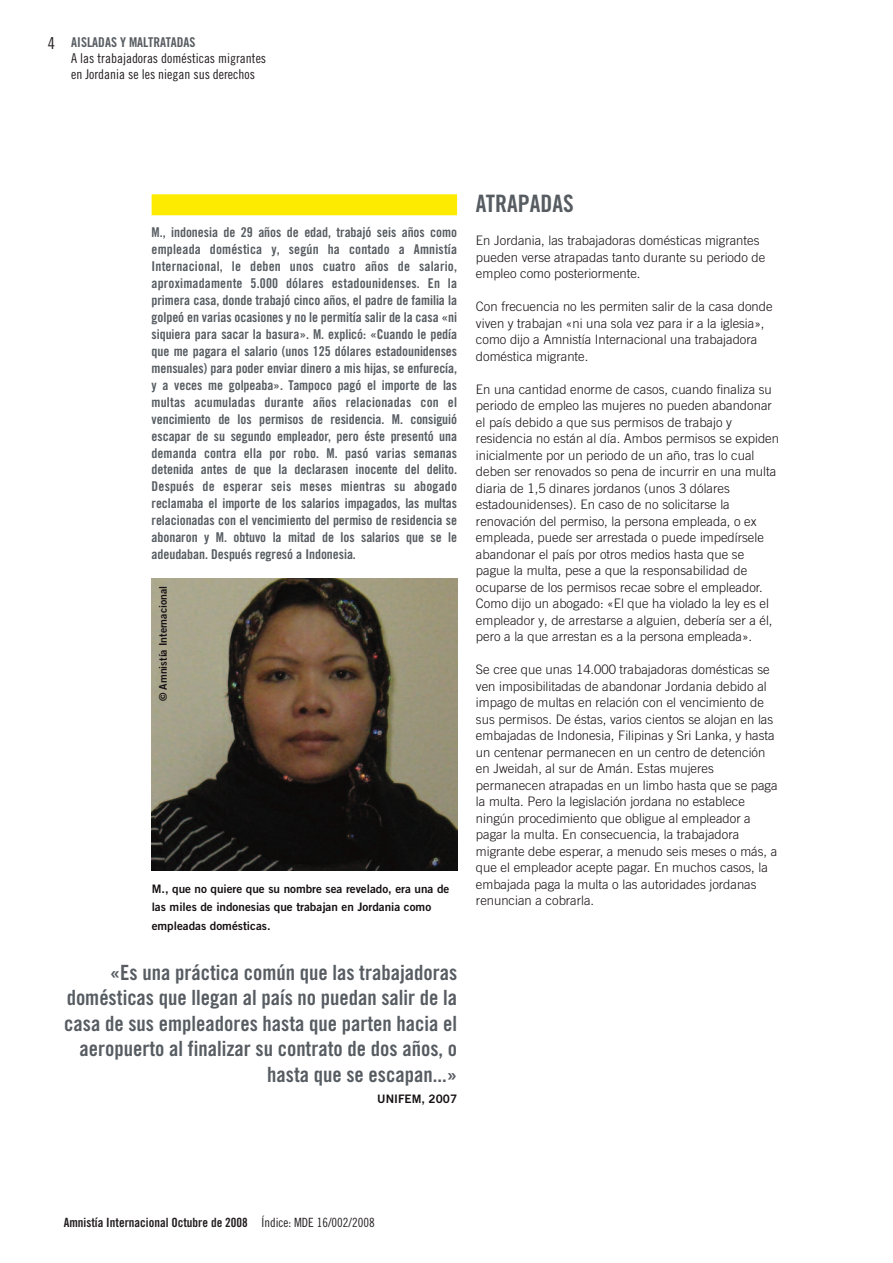
<style>
.page{position:relative;width:893px;height:1263px;background:#fff}
.page>*{position:absolute;margin:0;border:0;box-sizing:border-box;transform-origin:0 0}
.t1{font:24px "Amnesty Trade Gothic Bd Cn 20";color:#565c61}
.t2{font:21px/25.5px "Amnesty Trade Gothic Bd Cn 20";color:#565c61;text-align:right}
.t3{font:16.5px "Amnesty Trade Gothic Cn 18";color:#231f20}
.t4{font:13.5px/17px "Amnesty Trade Gothic Bd Cn 20";letter-spacing:-.005em;color:#565c61;text-align:justify}
.t5{font:13.5px/16.2px "Amnesty Trade Gothic Cn 18";color:#231f20}
.t6{font:300 13.05px/16.5px "Amnesty Trade Gothic";color:#171114}
.t7{font:12.75px "Amnesty Trade Gothic Bd Cn 20";color:#231f20}
.t8{font:11.7px/18.5px "Amnesty Trade Gothic Bd 2";color:#171114}
.t9{font:10.5px "Amnesty Trade Gothic Bd 2";color:#171114}
.s1{font-family:"Amnesty Trade Gothic Cn 18"}
</style>
<div class="page">
<img style="left:152px;top:579px;width:305px;height:291px">
<div style="left:152px;top:194px;width:305px;height:21px;background:#fdec02"></div>
<p class="t3" style="left:48px;top:33px;width:9px">4</p>
<p class="t4" style="left:71px;top:33px;width:126px">AISLADAS Y MALTRATADAS</p>
<p class="t5" style="left:71px;top:50px;width:196px">A las trabajadoras domésticas migrantes en Jordania se les niegan sus derechos</p>
<p class="t4" style="left:152px;top:224px;width:307px">M., indonesia de 29 años de edad, trabajó seis años como empleada doméstica y, según ha contado a Amnistía Internacional, le deben unos cuatro años de salario, aproximadamente 5.000 dólares estadounidenses. En la primera casa, donde trabajó cinco años, el padre de familia la golpeó en varias ocasiones y no le permitía salir de la casa «ni siquiera para sacar la basura». M. explicó: «Cuando le pedía que me pagara el salario (unos 125 dólares estadounidenses mensuales) para poder enviar dinero a mis hijas, se enfurecía, y a veces me golpeaba». Tampoco pagó el importe de las multas acumuladas durante años relacionadas con el vencimiento de los permisos de residencia. M. consiguió escapar de su segundo empleador, pero éste presentó una demanda contra ella por robo. M. pasó varias semanas detenida antes de que la declarasen inocente del delito.<br>Después de esperar seis meses mientras su abogado reclamaba el importe de los salarios impagados, las multas relacionadas con el vencimiento del permiso de residencia se abonaron y M. obtuvo la mitad de los salarios que se le adeudaban. Después regresó a Indonesia.</p>
<p class="t9" style="left:156px;top:701px;width:117px;rotate:-90deg">© Amnistía Internacional</p>
<p class="t8" style="left:152px;top:879px;width:299px">M., que no quiere que su nombre sea revelado, era una de las miles de indonesias que trabajan en Jordania como empleadas domésticas.</p>
<h2 class="t2" style="left:64px;top:959px;width:394px">«Es una práctica común que las trabajadoras domésticas que llegan al país no puedan salir de la casa de sus empleadores hasta que parten hacia el aeropuerto al finalizar su contrato de dos años, o hasta que se escapan...»</h2>
<p class="t8" style="left:377px;top:1090px;width:81px">UNIFEM, 2007</p>
<h1 class="t1" style="left:476px;top:189px;width:99px">ATRAPADAS</h1>
<p class="t6" style="left:476px;top:232px;width:291px">En Jordania, las trabajadoras domésticas migrantes pueden verse atrapadas tanto durante su periodo de empleo como posteriormente.</p>
<p class="t6" style="left:476px;top:298px;width:298px">Con frecuencia no les permiten salir de la casa donde viven y trabajan «ni una sola vez para ir a la iglesia», como dijo a Amnistía Internacional una trabajadora doméstica migrante.</p>
<p class="t6" style="left:476px;top:381px;width:305px">En una cantidad enorme de casos, cuando finaliza su periodo de empleo las mujeres no pueden abandonar el país debido a que sus permisos de trabajo y residencia no están al día. Ambos permisos se expiden inicialmente por un periodo de un año, tras lo cual deben ser renovados so pena de incurrir en una multa diaria de 1,5 dinares jordanos (unos 3 dólares estadounidenses). En caso de no solicitarse la renovación del permiso, la persona empleada, o ex empleada, puede ser arrestada o puede impedírsele abandonar el país por otros medios hasta que se pague la multa, pese a que la responsabilidad de ocuparse de los permisos recae sobre el empleador.<br>Como dijo un abogado: «El que ha violado la ley es el empleador y, de arrestarse a alguien, debería ser a él, pero a la que arrestan es a la persona empleada».</p>
<p class="t6" style="left:476px;top:661px;width:303px">Se cree que unas 14.000 trabajadoras domésticas se ven imposibilitadas de abandonar Jordania debido al impago de multas en relación con el vencimiento de sus permisos. De éstas, varios cientos se alojan en las embajadas de Indonesia, Filipinas y Sri Lanka, y hasta un centenar permanecen en un centro de detención en Jweidah, al sur de Amán. Estas mujeres permanecen atrapadas en un limbo hasta que se paga la multa. Pero la legislación jordana no establece ningún procedimiento que obligue al empleador a pagar la multa. En consecuencia, la trabajadora migrante debe esperar, a menudo seis meses o más, a que el empleador acepte pagar. En muchos casos, la embajada paga la multa o las autoridades jordanas renuncian a cobrarla.</p>
<p class="t7" style="left:64px;top:1215px;width:312px">Amnistía Internacional Octubre de 2008 <span class="s1">Índice: MDE 16/002/2008</span></p>
</div>
